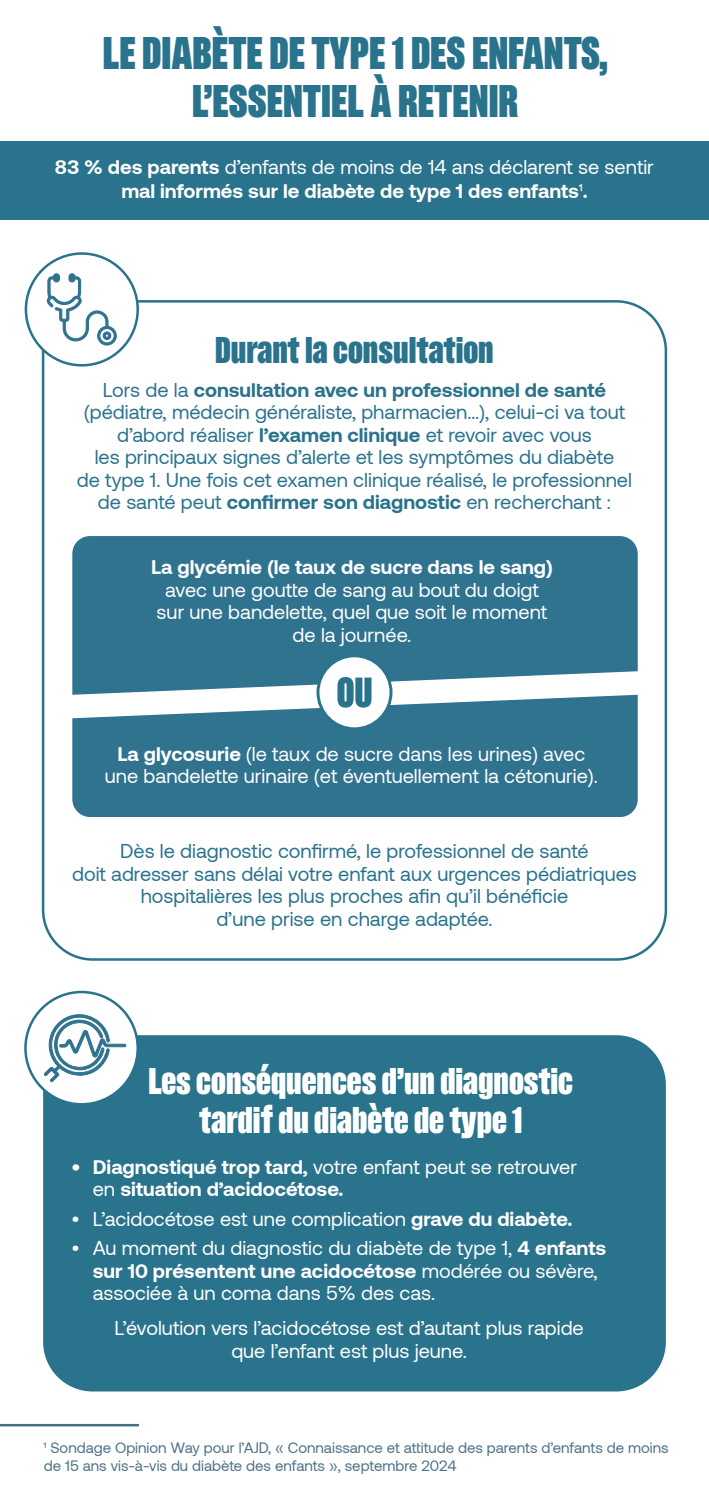
<style>
.page{position:relative;width:709px;height:1489px;background:#fff}
.page>*{position:absolute;margin:0;border:0;box-sizing:border-box;transform-origin:0 0}
.t1{font:40px/48px "Pressuru";color:#2a738c;text-align:center;scale:.95 1}
.t2{font:32.5px/39px "Pressuru";color:#fff;text-align:center;scale:.95 1}
.t3{font:32.5px "Pressuru";color:#2a738c;scale:.95 1}
.t4{font:20px/22.5px "Aeonik";color:#2a738c;text-align:center}
.t5{font:20px/22.5px "Aeonik";color:#fff;text-align:center}
.t6{font:700 20px/24px "Aeonik";color:#fff;text-align:center}
.t7{font:15px/18px "Aeonik";color:#4c7186}
.s1{font-weight:400}
.s2{font-weight:700}
</style>
<div class="page">
<svg style="left:72px;top:536px;width:565px;height:281px;background:#3f7d97"></svg>
<div style="left:0;top:141px;width:709px;height:78px;background:#2a738c"></div>
<hr style="left:0;top:1423px;width:139px;height:3px;background:#437188">
<div style="left:43px;top:1035px;width:623px;height:356px;background:#2a738c;border-radius:50px"></div>
<div style="left:25px;top:252px;width:114px;height:114px;border:2px solid #2a738c;border-radius:50%"></div>
<div style="left:25px;top:991px;width:113px;height:113px;background:#fff;border-radius:50%"></div>
<div style="left:24px;top:990px;width:115px;height:115px;border:2px solid #2a738c;border-radius:50%"></div>
<svg style="left:46px;top:273px;width:71px;height:72px"></svg>
<svg style="left:42px;top:1009px;width:84px;height:73px"></svg>
<div style="left:318px;top:655px;width:73px;height:73px;background:#fff;border-radius:50%"></div>
<div style="left:316px;top:654px;width:76px;height:76px;border:3px solid #2a738c;border-radius:50%"></div>
<svg style="left:337px;top:677px;width:34px;height:30px"></svg>
<p class="t1" style="left:103px;top:30px;width:533px">LE DIABÈTE DE TYPE 1 DES ENFANTS,<br>L’ESSENTIEL À RETENIR</p>
<p class="t6" style="left:55px;top:154px;width:600px">83 % des parents <span class="s1">d’enfants de moins de 14 ans déclarent se sentir </span>mal informés sur le diabète de type 1 des enfants<span class="s1">1</span>.</p>
<p class="t3" style="left:215px;top:325px;width:295px">Durant la consultation</p>
<p class="t4" style="left:77px;top:378px;width:556px">Lors de la <span class="s2">consultation avec un professionnel de santé </span>(pédiatre, médecin généraliste, pharmacien…), celui-ci va tout d’abord réaliser <span class="s2">l’examen clinique</span> et revoir avec vous<br>les principaux signes d’alerte et les symptômes du diabète<br>de type 1. Une fois cet examen clinique réalisé, le professionnel de santé peut <span class="s2">confirmer son diagnostic</span> en recherchant :</p>
<p class="t5" style="left:151px;top:556px;width:403px"><span class="s2">La glycémie (le taux de sucre dans le sang) </span>avec une goutte de sang au bout du doigt sur une bandelette, quel que soit le moment de la journée.</p>
<p class="t5" style="left:105px;top:742px;width:494px"><span class="s2">La glycosurie</span> (le taux de sucre dans les urines) avec une bandelette urinaire (et éventuellement la cétonurie).</p>
<p class="t4" style="left:72px;top:839px;width:566px">Dès le diagnostic confirmé, le professionnel de santé<br>doit adresser sans délai votre enfant aux urgences pédiatriques hospitalières les plus proches afin qu’il bénéficie<br>d’une prise en charge adaptée.</p>
<p class="t2" style="left:148px;top:1061px;width:448px">Les conséquences d’un diagnostic tardif du diabète de type 1</p>
<p class="t6" style="left:93px;top:1155px;width:486px;line-height:22.5px;text-align:left;text-indent:-21px">• Diagnostiqué trop tard, <span class="s1">votre enfant peut se retrouver en</span> situation d’acidocétose.</p>
<p class="t5" style="left:71px;top:1207px;width:502px">• L’acidocétose est une complication <span class="s2">grave du diabète.</span></p>
<p class="t5" style="left:93px;top:1236px;width:515px;text-align:left;text-indent:-21px">• Au moment du diagnostic du diabète de type 1, <span class="s2">4 enfants sur 10 présentent une acidocétose</span> modérée ou sévère, associée à un coma dans 5% des cas.</p>
<p class="t5" style="left:114px;top:1316px;width:471px">L’évolution vers l’acidocétose est d’autant plus rapide que l’enfant est plus jeune.</p>
<p class="t7" style="left:44px;top:1438px;width:626px">1 Sondage Opinion Way pour l’AJD, « Connaissance et attitude des parents d’enfants de moins de 15 ans vis-à-vis du diabète des enfants », septembre 2024</p>
</div>
